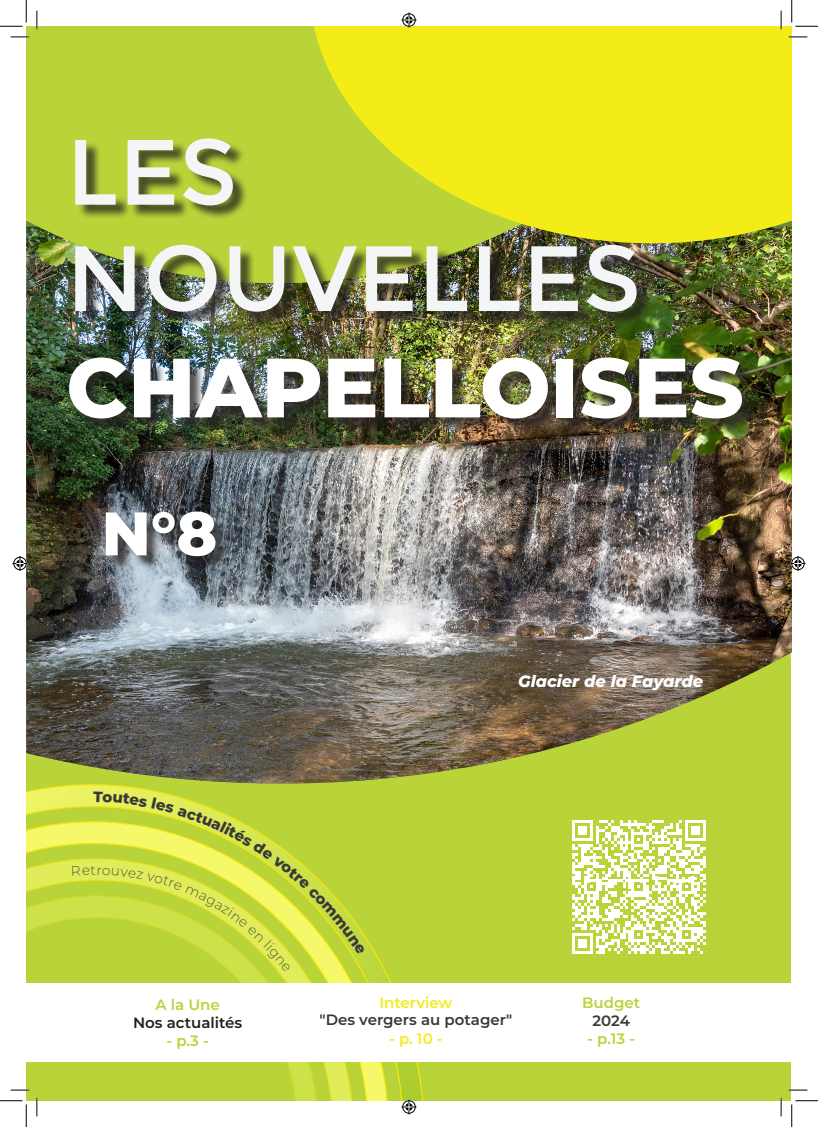
<style>
.page{position:relative;width:818px;height:1127px;background:#fff}
.page>*{position:absolute;margin:0;border:0;box-sizing:border-box;transform-origin:0 0}
.Headline_White{font:92.5px "Montserrat";color:#f3f5f7}
.Headline_White-2{font:800 83.75px "Montserrat";color:#fff}
.Headline_Small{font:800 62.5px "Montserrat";color:#fff}
.Headline_Small-2{font:800 61.25px "Montserrat";color:#fff}
.Headline_White-3{font:800 56.38px/47px "Montserrat";color:#fff;text-align:center}
.Headline_Small-3{font:italic 800 16.25px "Montserrat";color:#fff}
.Corps_de_texte{font:600 15px "Montserrat";color:#b8d439}
.Headline_Small-4{font:600 15px "Montserrat";color:#383839}
.Corps_de_texte-2{font:600 15px "Montserrat";color:#f4ec16}
.Corps_de_texte-3{font:600 15px "Montserrat";color:#231f20}
.Corps_de_texte-4{font:600 15px "Montserrat";color:#383839}
</style>
<div class="page">
<div style="left:26px;top:26px;width:765px;height:1074px;background:#b8d439"></div>
<div style="left:26px;top:982px;width:766px;height:79px;background:#fff"></div>
<svg style="left:572px;top:820px;width:134px;height:133px"></svg>
<img style="left:26px;top:226px;width:766px;height:548px">
<div style="left:108px;top:513px;width:123px;height:58px;background:#231f20;opacity:.75"></div>
<svg style="left:26px;top:774px;width:406px;height:326px"></svg>
<svg style="left:26px;top:812px;width:370px;height:288px"></svg>
<svg style="left:26px;top:851px;width:335px;height:249px"></svg>
<svg style="left:26px;top:863px;width:321px;height:237px"></svg>
<div style="left:313px;top:26px;width:479px;height:217px;background:#f4ec16"></div>
<div style="left:71px;top:140px;width:686px;height:294px;background:#231f20;opacity:.75"></div>
<svg style="left:11px;top:36px;width:18px;height:2px"></svg>
<svg style="left:788px;top:36px;width:19px;height:2px"></svg>
<svg style="left:11px;top:1088px;width:18px;height:2px"></svg>
<svg style="left:788px;top:1089px;width:19px;height:1px"></svg>
<svg style="left:36px;top:11px;width:2px;height:18px"></svg>
<svg style="left:36px;top:1097px;width:2px;height:18px"></svg>
<svg style="left:780px;top:11px;width:2px;height:18px"></svg>
<svg style="left:780px;top:1097px;width:2px;height:18px"></svg>
<svg style="left:0;top:0;width:27px;height:27px"></svg>
<svg style="left:0;top:1100px;width:27px;height:26px"></svg>
<svg style="left:791px;top:0;width:27px;height:27px"></svg>
<svg style="left:791px;top:1100px;width:27px;height:26px"></svg>
<svg style="left:401px;top:13px;width:15px;height:15px"></svg>
<svg style="left:401px;top:1099px;width:15px;height:15px"></svg>
<svg style="left:13px;top:556px;width:15px;height:15px"></svg>
<svg style="left:790px;top:556px;width:15px;height:15px"></svg>
<svg style="left:73px;top:790px;width:292px;height:181px"></svg>
<p class="Headline_White" style="left:66px;top:118px;width:173px">LES</p>
<p class="Headline_White" style="left:66px;top:225px;width:576px">NOUVELLES</p>
<p class="Headline_White-3" style="left:361px;top:297px;width:287px">LES NOU-<br>VELLES</p>
<p class="Headline_White-2" style="left:66px;top:326px;width:679px">CHAPELLOISES</p>
<p class="Headline_Small-2" style="left:101px;top:488px;width:117px">N°8</p>
<p class="Headline_Small" style="left:532px;top:628px;width:120px">N°8</p>
<p class="Headline_Small-3" style="left:518px;top:669px;width:187px">Glacier de la Fayarde</p>
<p class="Corps_de_texte" style="left:155px;top:993px;width:66px">A la Une</p>
<p class="Corps_de_texte-3" style="left:133px;top:1011px;width:111px">Nos actualités</p>
<p class="Corps_de_texte" style="left:166px;top:1029px;width:44px">- p.3 -</p>
<p class="Corps_de_texte-2" style="left:379px;top:992px;width:74px">Interview</p>
<p class="Headline_Small-4" style="left:319px;top:1008px;width:194px">"Des vergers au potager"</p>
<p class="Corps_de_texte-2" style="left:389px;top:1028px;width:55px">- p. 10 -</p>
<p class="Corps_de_texte" style="left:582px;top:992px;width:60px">Budget</p>
<p class="Corps_de_texte-4" style="left:592px;top:1010px;width:39px">2024</p>
<p class="Corps_de_texte" style="left:587px;top:1028px;width:49px">- p.13 -</p>
</div>
